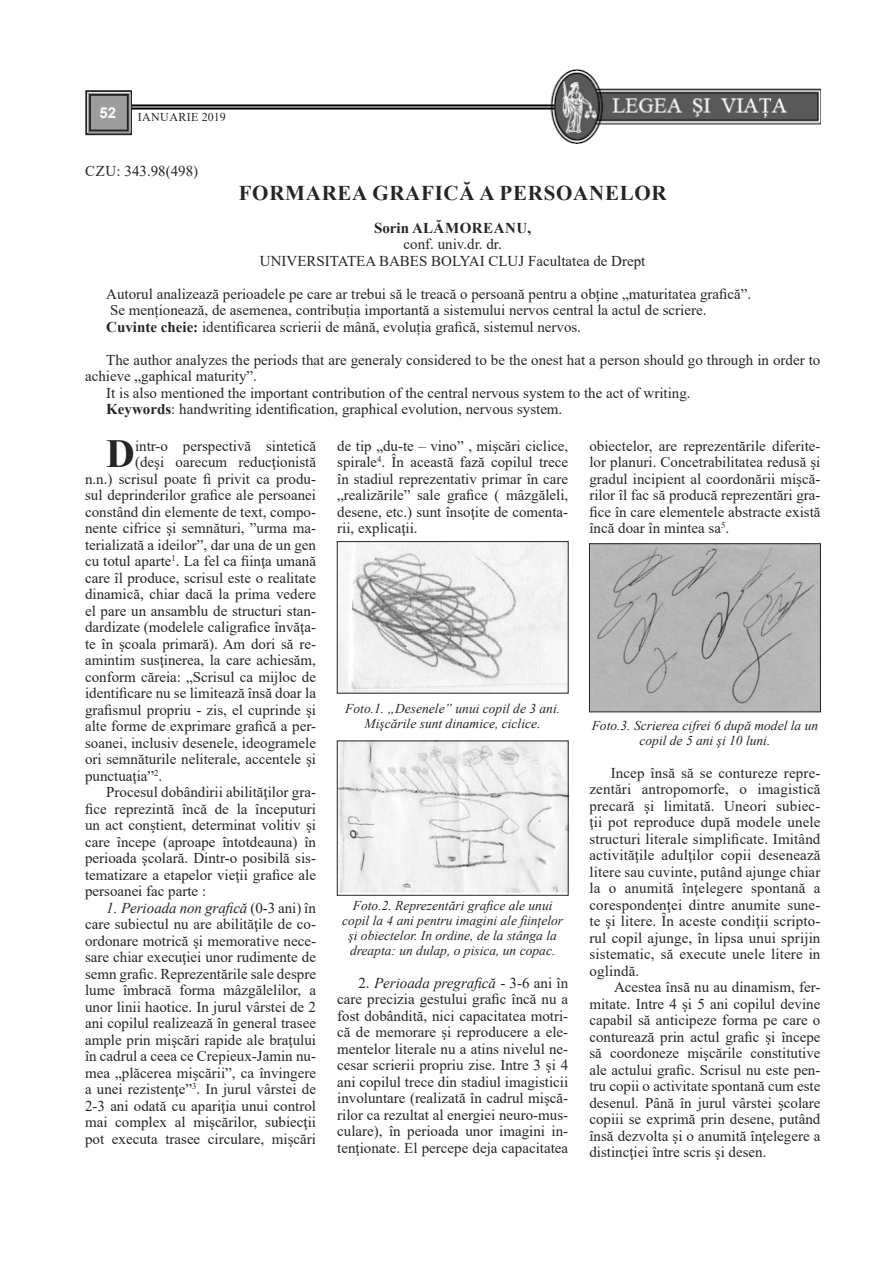
<style>
.page{position:relative;width:893px;height:1263px;background:#fff}
.page>*{position:absolute;margin:0;border:0;box-sizing:border-box;transform-origin:0 0}
.t1{font:700 39.9px "Times New Roman";color:#252525}
.t2{font:700 21px "Times New Roman";letter-spacing:.035em;color:#252525}
.t3{font:15px/16.5px "Times New Roman";color:#252525;text-align:justify}
.t4{font:700 15px "Times New Roman";letter-spacing:.035em;color:#252525}
.t5{font:700 15px "Arial";color:#fafafa}
.t6{font:italic 13.5px/15px "Times New Roman";color:#252525;text-align:center}
.t7{font:12px "Times New Roman";letter-spacing:.035em;color:#252525}
.s1{font-weight:700}
.s2{font-style:italic}
.s3{font-size:15px}
</style>
<div class="page">
<svg style="left:85px;top:90px;width:47px;height:46px;background:#848484"></svg>
<img style="left:132px;top:69px;width:689px;height:75px">
<div style="left:133px;top:113px;width:132px;height:12px;background:#fff"></div>
<img style="left:339px;top:743px;width:227px;height:150px">
<div style="left:337px;top:741px;width:231px;height:155px;border:1px solid #252525"></div>
<img style="left:339px;top:543px;width:227px;height:149px">
<div style="left:337px;top:541px;width:231px;height:153px;border:1px solid #252525"></div>
<img style="left:591px;top:545px;width:228px;height:165px">
<div style="left:589px;top:543px;width:232px;height:169px;border:1px solid #252525"></div>
<p class="t5" style="left:99px;top:104px;width:18px">52</p>
<p class="t7" style="left:138px;top:110px;width:90px">IANUARIE 2019</p>
<p class="t3" style="left:85px;top:163px;width:114px">CZU: 343.98(498)</p>
<h2 class="t2" style="left:239px;top:181px;width:429px">FORMAREA GRAFICĂ A PERSOANELOR</h2>
<p class="t4" style="left:374px;top:220px;width:159px">Sorin ALĂMOREANU,</p>
<p class="t3" style="left:260px;top:236px;width:387px;text-align:center">conf. univ.dr. dr.<br>UNIVERSITATEA BABES BOLYAI CLUJ Facultatea de Drept</p>
<p class="t3" style="left:106px;top:286px;width:646px;text-align:left">Autorul analizează perioadele pe care ar trebui să le treacă o persoană pentru a obține „maturitatea grafică”.<br>Se menționează, de asemenea, contribuția importantă a sistemului nervos central la actul de scriere.<br><span class="s1">Cuvinte cheie:</span> identificarea scrierii de mână, evoluția grafică, sistemul nervos.</p>
<p class="t3" style="left:106px;top:352px;width:716px">The author analyzes the periods that are generaly considered to be the onest hat a person should go through in order to</p>
<p class="t3" style="left:85px;top:368px;width:174px">achieve „gaphical maturity”.</p>
<p class="t3" style="left:106px;top:385px;width:586px">It is also mentioned the important contribution of the central nervous system to the act of writing.</p>
<p class="t3" style="left:106px;top:401px;width:458px"><span class="s1">Keywords</span>: handwriting identification, graphical evolution, nervous system.</p>
<h1 class="t1" style="left:106px;top:432px;width:30px">D</h1>
<p class="t3" style="left:135px;top:438px;width:182px">intr-o perspectivă sintetică</p>
<p class="t3" style="left:135px;top:454px;width:182px">(deşi oarecum reducţionistă</p>
<p class="t3" style="left:85px;top:471px;width:232px">n.n.) scrisul poate fi privit ca produ-</p>
<p class="t3" style="left:85px;top:487px;width:232px">sul deprinderilor grafice ale persoanei</p>
<p class="t3" style="left:85px;top:504px;width:232px">constând din elemente de text, compo-</p>
<p class="t3" style="left:85px;top:520px;width:232px">nente cifrice şi semnături, ”urma ma-</p>
<p class="t3" style="left:85px;top:537px;width:232px">terializată a ideilor”, dar una de un gen</p>
<p class="t3" style="left:85px;top:553px;width:232px">cu totul aparte<sup>1</sup>. La fel ca fiinţa umană</p>
<p class="t3" style="left:85px;top:570px;width:232px">care îl produce, scrisul este o realitate</p>
<p class="t3" style="left:85px;top:586px;width:232px">dinamică, chiar dacă la prima vedere</p>
<p class="t3" style="left:85px;top:603px;width:232px">el pare un ansamblu de structuri stan-</p>
<p class="t3" style="left:85px;top:619px;width:232px">dardizate (modelele caligrafice învăţa-</p>
<p class="t3" style="left:85px;top:636px;width:232px">te în şcoala primară). Am dori să re-</p>
<p class="t3" style="left:85px;top:652px;width:232px">amintim susţinerea, la care achiesăm,</p>
<p class="t3" style="left:85px;top:669px;width:232px">conform căreia: „Scrisul ca mijloc de</p>
<p class="t3" style="left:85px;top:685px;width:232px">identificare nu se limitează însă doar la</p>
<p class="t3" style="left:85px;top:702px;width:232px">grafismul propriu - zis, el cuprinde şi</p>
<p class="t3" style="left:85px;top:718px;width:232px">alte forme de exprimare grafică a per-</p>
<p class="t3" style="left:85px;top:735px;width:232px">soanei, inclusiv desenele, ideogramele</p>
<p class="t3" style="left:85px;top:751px;width:232px">ori semnăturile neliterale, accentele şi</p>
<p class="t3" style="left:85px;top:768px;width:79px">punctuaţia”<sup>2</sup>.</p>
<p class="t3" style="left:106px;top:784px;width:211px">Procesul dobândirii abilităţilor gra-</p>
<p class="t3" style="left:85px;top:801px;width:232px">fice reprezintă încă de la începuturi</p>
<p class="t3" style="left:85px;top:817px;width:232px">un act conştient, determinat volitiv şi</p>
<p class="t3" style="left:85px;top:834px;width:232px">care începe (aproape întotdeauna) în</p>
<p class="t3" style="left:85px;top:850px;width:232px">perioada şcolară. Dintr-o posibilă sis-</p>
<p class="t3" style="left:85px;top:866px;width:233px">tematizare a etapelor vieţii grafice ale</p>
<p class="t3" style="left:85px;top:883px;width:123px">persoanei fac parte :</p>
<p class="t3" style="left:85px;top:899px;width:233px;text-indent:21px"><span class="s2">1. Perioada non grafică</span> (0-3 ani) în care subiectul nu are abilităţile de co&shy;ordonare motrică şi memorative nece&shy;sare chiar execuţiei unor rudimente de semn grafic. Reprezentările sale despre lume îmbracă forma mâzgălelilor, a unor linii haotice. In jurul vârstei de 2 ani copilul realizează în general trasee ample prin mişcări rapide ale braţului în cadrul a ceea ce Crepieux-Jamin nu&shy;mea „plăcerea mişcării”, ca învingere a unei rezistenţe”<sup>3</sup>. In jurul vârstei de 2-3 ani odată cu apariţia unui control mai complex al mişcărilor, subiecţii pot executa trasee circulare, mişcări</p>
<p class="t3" style="left:337px;top:438px;width:232px">de tip „du-te – vino” , mişcări ciclice, spirale<sup>4</sup>. În această fază copilul trece în stadiul reprezentativ primar în care „realizările” sale grafice ( mâzgăleli, desene, etc.) sunt însoţite de comenta&shy;rii, explicaţii.</p>
<p class="t3" style="left:589px;top:438px;width:233px">obiectelor, are reprezentările diferite&shy;lor planuri. Concetrabilitatea redusă şi gradul incipient al coordonării mişcă&shy;rilor îl fac să producă reprezentări gra&shy;fice în care elementele abstracte există încă doar în mintea sa<sup>5</sup>.</p>
<p class="t6" style="left:345px;top:701px;width:216px">Foto.1. „Desenele” unui copil de 3 ani.<br>Mişcările sunt dinamice, ciclice<span class="s3">.</span></p>
<p class="t6" style="left:342px;top:898px;width:222px">Foto.2. Reprezentări grafice ale unui copil la 4 ani pentru imagini ale fiinţelor şi obiectelor. In ordine, de la stânga la dreapta: un dulap, o pisica, un copac.</p>
<p class="t3" style="left:337px;top:974px;width:232px;text-indent:21px">2. <span class="s2">Perioada pregrafică</span> - 3-6 ani în care precizia gestului grafic încă nu a fost dobândită, nici capacitatea motri&shy;că de memorare şi reproducere a ele&shy;mentelor literale nu a atins nivelul ne&shy;cesar scrierii propriu zise. Intre 3 şi 4 ani copilul trece din stadiul imagisticii involuntare (realizată în cadrul mişcă&shy;rilor ca rezultat al energiei neuro-mus&shy;culare), în perioada unor imagini in&shy;tenţionate. El percepe deja capacitatea</p>
<p class="t6" style="left:592px;top:718px;width:228px">Foto.3. Scrierea cifrei 6 după model la un copil de 5 ani şi 10 luni.</p>
<p class="t3" style="left:589px;top:765px;width:233px;text-indent:21px">Incep însă să se contureze repre&shy;zentări antropomorfe, o imagistică precară şi limitată. Uneori subiec&shy;ţii pot reproduce după modele unele structuri literale simplificate. Imitând activităţile adulţilor copii desenează litere sau cuvinte, putând ajunge chiar la o anumită înţelegere spontană a corespondenţei dintre anumite sune&shy;te şi litere. În aceste condiţii scripto&shy;rul copil ajunge, în lipsa unui sprijin sistematic, să execute unele litere in oglindă.</p>
<p class="t3" style="left:589px;top:979px;width:232px;text-indent:25px">Acestea însă nu au dinamism, fer&shy;mitate. Intre 4 şi 5 ani copilul devine capabil să anticipeze forma pe care o conturează prin actul grafic şi începe să coordoneze mişcările constitutive ale actului grafic. Scrisul nu este pen&shy;tru copii o activitate spontană cum este desenul. Până în jurul vârstei şcolare copiii se exprimă prin desene, putând însă dezvolta şi o anumită înţelegere a distincţiei între scris şi desen.</p>
</div>
